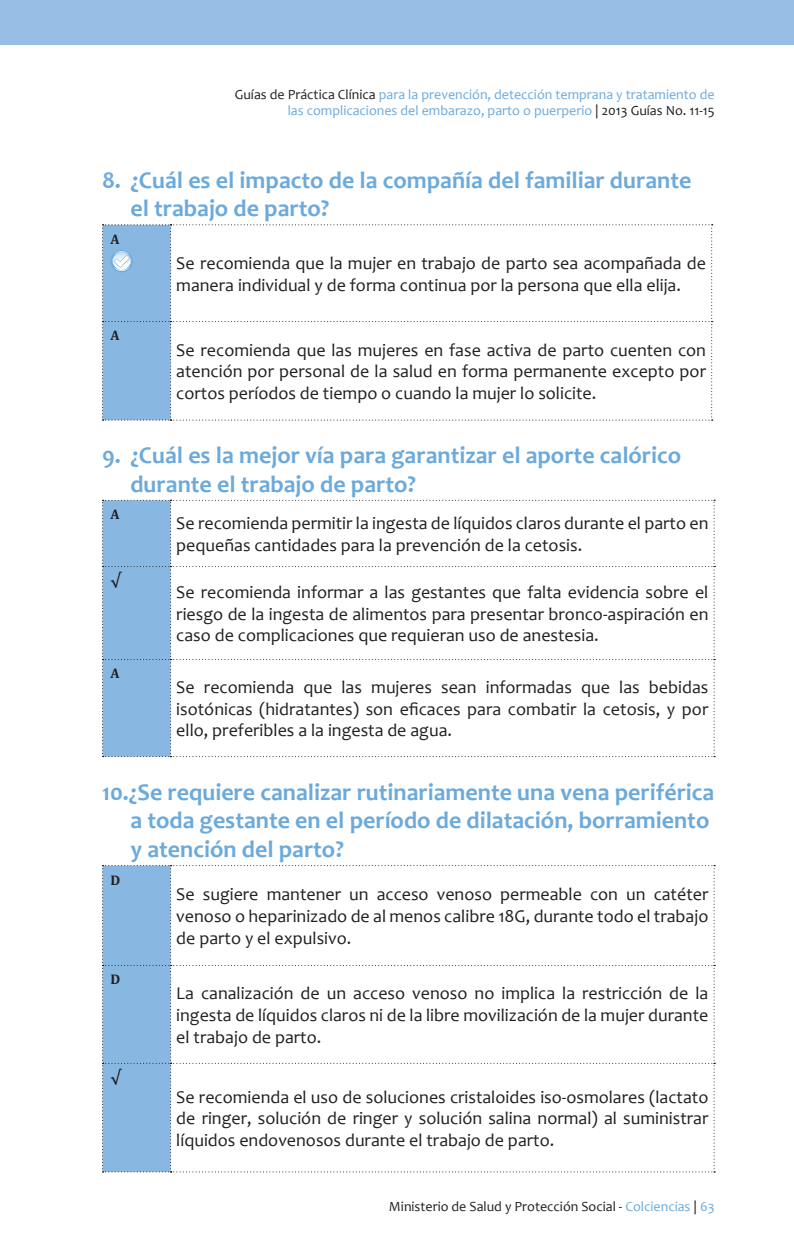
<style>
.page{position:relative;width:794px;height:1259px;background:#fff}
.page>*{position:absolute;margin:0;border:0;box-sizing:border-box;transform-origin:0 0}
.Subtitulo_1_-_numero{font:700 24px/28.8px "Candara";color:#6caadc}
.Texto_tabla{font:18px/21.6px "Candara";color:#231f20;text-align:justify}
.t1{font:14px/16.8px "Candara";color:#6caadc;text-align:right}
.t2{font:14px "Candara";color:#231f20}
.Cuerpo_texto{font:700 14px "Cambria";color:#231f20}
.s1{color:#231f20}
.s2{color:#6caadc}
</style>
<div class="page">
<div style="left:0;top:0;width:794px;height:44px;background:#97bfe5"></div>
<svg style="left:102px;top:224px;width:610px;height:196px"></svg>
<svg style="left:102px;top:500px;width:613px;height:257px"></svg>
<svg style="left:102px;top:865px;width:613px;height:307px"></svg>
<p class="t1" style="left:235px;top:86px;width:481px"><span class="s1">Guías de Práctica Clínica</span> para la prevención, detección temprana y tratamiento de las complicaciones del embarazo, parto o puerperio <span class="s1">| 2013 Guías No. 11-15</span></p>
<p class="Subtitulo_1_-_numero" style="left:130px;top:165px;width:562px;text-indent:-28px">8. ¿Cuál es el impacto de la compañía del familiar durante el trabajo de parto?</p>
<p class="Cuerpo_texto" style="left:111px;top:229px;width:11px">A</p>
<p class="Texto_tabla" style="left:176px;top:252px;width:531px">Se recomienda que la mujer en trabajo de parto sea acompañada de manera individual y de forma continua por la persona que ella elija.</p>
<p class="Cuerpo_texto" style="left:111px;top:326px;width:11px">A</p>
<p class="Texto_tabla" style="left:176px;top:339px;width:531px">Se recomienda que las mujeres en fase activa de parto cuenten con atención por personal de la salud en forma permanente excepto por cortos períodos de tiempo o cuando la mujer lo solicite.</p>
<p class="Subtitulo_1_-_numero" style="left:130px;top:440px;width:552px;text-indent:-28px">9. ¿Cuál es la mejor vía para garantizar el aporte calórico durante el trabajo de parto?</p>
<p class="Cuerpo_texto" style="left:111px;top:504px;width:11px">A</p>
<p class="Texto_tabla" style="left:176px;top:512px;width:533px">Se recomienda permitir la ingesta de líquidos claros durante el parto en pequeñas cantidades para la prevención de la cetosis.</p>
<p class="Cuerpo_texto" style="left:111px;top:571px;width:12px">√</p>
<p class="Texto_tabla" style="left:176px;top:581px;width:533px">Se recomienda informar a las gestantes que falta evidencia sobre el riesgo de la ingesta de alimentos para presentar bronco-aspiración en caso de complicaciones que requieran uso de anestesia.</p>
<p class="Cuerpo_texto" style="left:111px;top:664px;width:11px">A</p>
<p class="Texto_tabla" style="left:176px;top:676px;width:533px">Se recomienda que las mujeres sean informadas que las bebidas isotónicas (hidratantes) son eficaces para combatir la cetosis, y por ello, preferibles a la ingesta de agua.</p>
<p class="Subtitulo_1_-_numero" style="left:130px;top:777px;width:585px;text-indent:-28px">10.¿Se requiere canalizar rutinariamente una vena periférica a toda gestante en el período de dilatación, borramiento y atención del parto?</p>
<p class="Cuerpo_texto" style="left:111px;top:870px;width:11px">D</p>
<p class="Texto_tabla" style="left:176px;top:883px;width:533px">Se sugiere mantener un acceso venoso permeable con un catéter venoso o heparinizado de al menos calibre 18G, durante todo el trabajo de parto y el expulsivo.</p>
<p class="Cuerpo_texto" style="left:111px;top:969px;width:11px">D</p>
<p class="Texto_tabla" style="left:176px;top:982px;width:533px">La canalización de un acceso venoso no implica la restricción de la ingesta de líquidos claros ni de la libre movilización de la mujer durante el trabajo de parto.</p>
<p class="Cuerpo_texto" style="left:111px;top:1067px;width:12px">√</p>
<p class="Texto_tabla" style="left:176px;top:1085px;width:533px">Se recomienda el uso de soluciones cristaloides iso-osmolares (lactato de ringer, solución de ringer y solución salina normal) al suministrar líquidos endovenosos durante el trabajo de parto.</p>
<p class="t2" style="left:389px;top:1198px;width:327px">Ministerio de Salud y Protección Social - <span class="s2">Colciencias</span> | <span class="s2">63</span></p>
</div>
